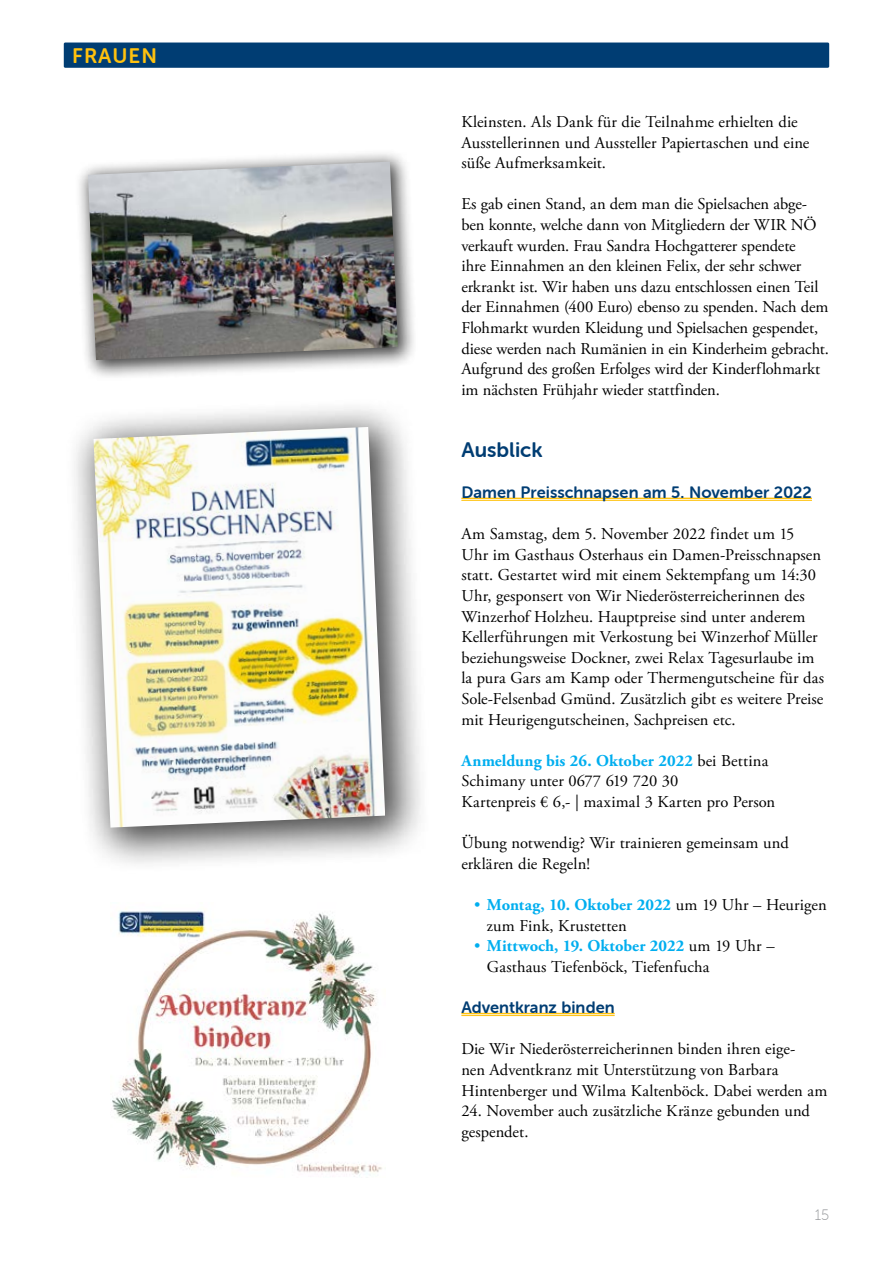
<style>
.page{position:relative;width:893px;height:1263px;background:#fff}
.page>*{position:absolute;margin:0;border:0;box-sizing:border-box;transform-origin:0 0}
.t1{font:21px "Museo Sans Rounded 700";color:#003d73}
.t2{font:21px "Museo Sans Rounded 700";letter-spacing:.05em;color:#ffc20e}
.t3{font:16.5px/20.5px "Adobe Garamond Pro";color:#000}
.t4{font:16.5px "Museo Sans Rounded 700";letter-spacing:.005em;color:#003d73}
.t5{font:15px "Museo Sans Rounded 100";color:#939598}
.s1{font-weight:700;color:#00aeef}
.s2{color:#00aeef}
</style>
<div class="page">
<div style="left:64px;top:43px;width:765px;height:25px;background:#003d73"></div>
<hr style="left:461px;top:498px;width:351px;height:1px;background:#ffc20e">
<hr style="left:461px;top:500px;width:351px;height:1px;background:#ffc20e">
<hr style="left:461px;top:1013px;width:154px;height:1px;background:#ffc20e">
<hr style="left:461px;top:1015px;width:154px;height:1px;background:#ffc20e">
<div style="left:74px;top:148px;width:344px;height:233px;background:#000;opacity:.75"></div>
<img style="left:88px;top:162px;width:310px;height:198px">
<div style="left:64px;top:398px;width:367px;height:476px;background:#000;opacity:.75"></div>
<img style="left:93px;top:427px;width:292px;height:400px">
<img style="left:112px;top:911px;width:270px;height:265px">
<p class="t2" style="left:72px;top:44px;width:86px">FRAUEN</p>
<p class="t3" style="left:461px;top:112px;width:350px">Kleinsten. Als Dank für die Teilnahme erhielten die<br>Ausstellerinnen und Aussteller Papiertaschen und eine süße Aufmerksamkeit.</p>
<p class="t3" style="left:461px;top:194px;width:369px">Es gab einen Stand, an dem man die Spielsachen abge&shy;ben konnte, welche dann von Mitgliedern der WIR NÖ verkauft wurden. Frau Sandra Hochgatterer spendete<br>ihre Einnahmen an den kleinen Felix, der sehr schwer erkrankt ist. Wir haben uns dazu entschlossen einen Teil der Einnahmen (400 Euro) ebenso zu spenden. Nach dem Flohmarkt wurden Kleidung und Spielsachen gespendet, diese werden nach Rumänien in ein Kinderheim gebracht.<br>Aufgrund des großen Erfolges wird der Kinderflohmarkt im nächsten Frühjahr wieder stattfinden.</p>
<p class="t1" style="left:461px;top:438px;width:83px">Ausblick</p>
<p class="t4" style="left:461px;top:483px;width:352px">Damen Preisschnapsen am 5. November 2022</p>
<p class="t3" style="left:461px;top:524px;width:364px">Am Samstag, dem 5. November 2022 findet um 15<br>Uhr im Gasthaus Osterhaus ein Damen-Preisschnapsen statt. Gestartet wird mit einem Sektempfang um 14:30<br>Uhr, gesponsert von Wir Niederösterreicherinnen des Winzerhof Holzheu. Hauptpreise sind unter anderem Kellerführungen mit Verkostung bei Winzerhof Müller beziehungsweise Dockner, zwei Relax Tagesurlaube im la pura Gars am Kamp oder Thermengutscheine für das Sole-Felsenbad Gmünd. Zusätzlich gibt es weitere Preise mit Heurigengutscheinen, Sachpreisen etc.</p>
<p class="t3" style="left:461px;top:751px;width:315px"><span class="s1">Anmeldung bis 26. Oktober 2022</span> bei Bettina<br>Schimany unter 0677 619 720 30<br>Kartenpreis € 6,- | maximal 3 Karten pro Person</p>
<p class="t3" style="left:461px;top:833px;width:329px">Übung notwendig? Wir trainieren gemeinsam und erklären die Regeln!</p>
<p class="t3" style="left:487px;top:895px;width:341px;text-indent:-13px"><span class="s2">•</span> <span class="s1">Montag, 10. Oktober 2022</span> um 19 Uhr – Heurigen zum Fink, Krustetten</p>
<p class="t3" style="left:487px;top:936px;width:289px;text-indent:-13px"><span class="s2">•</span> <span class="s1">Mittwoch, 19. Oktober 2022</span> um 19 Uhr –<br>Gasthaus Tiefenböck, Tiefenfucha</p>
<p class="t4" style="left:461px;top:998px;width:155px">Adventkranz binden</p>
<p class="t3" style="left:461px;top:1039px;width:368px">Die Wir Niederösterreicherinnen binden ihren eige-<br>nen Adventkranz mit Unterstützung von Barbara<br>Hintenberger und Wilma Kaltenböck. Dabei werden am</p>
<p class="t3" style="left:461px;top:1101px;width:350px">24. November auch zusätzliche Kränze gebunden und gespendet.</p>
<p class="t5" style="left:815px;top:1207px;width:16px">15</p>
</div>
